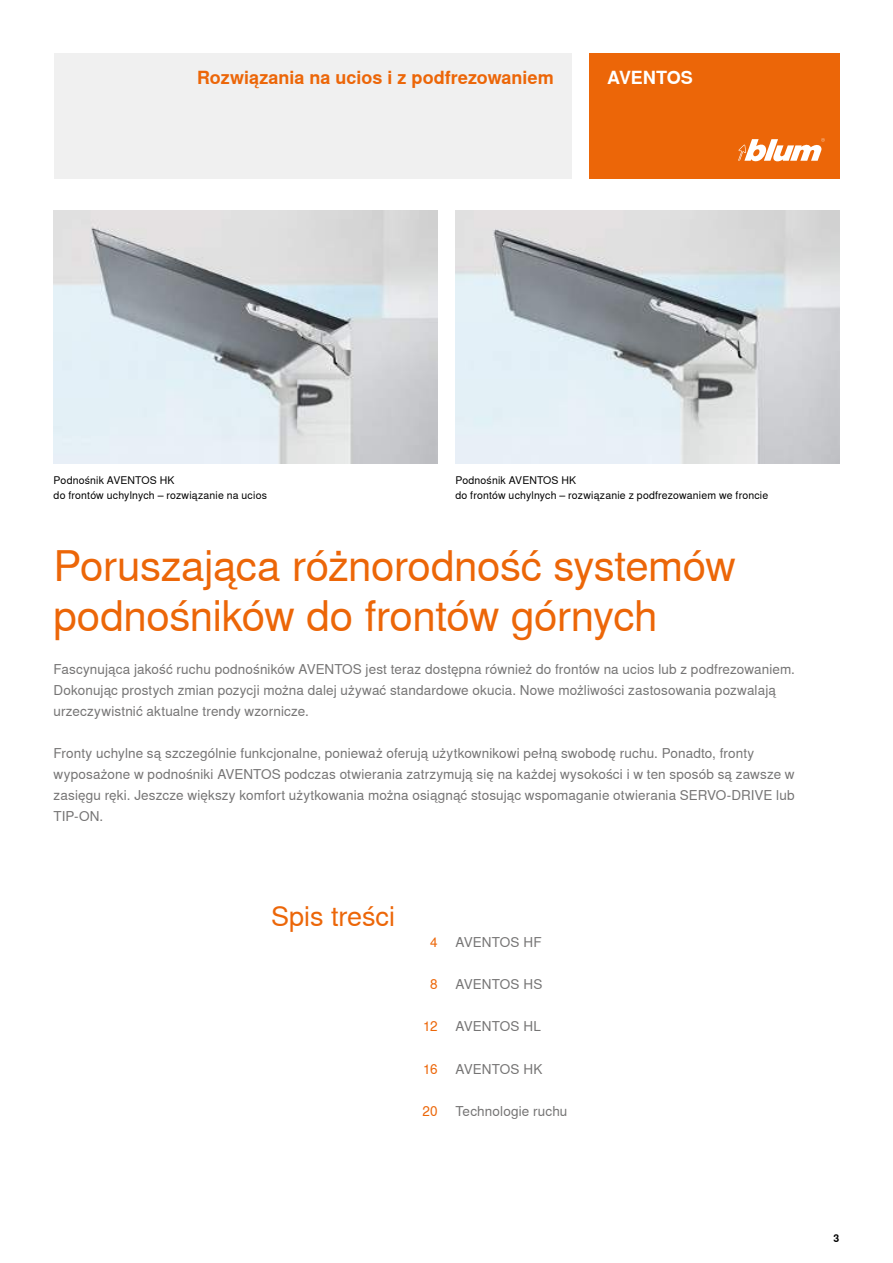
<style>
.page{position:relative;width:893px;height:1263px;background:#fff}
.page>*{position:absolute;margin:0;border:0;box-sizing:border-box;transform-origin:0 0}
.t1{font:42px/49.5px "Nimbus Sans Global";letter-spacing:-.01em;color:#ec6608}
.t2{font:27px "Nimbus Sans Global";letter-spacing:-.005em;color:#ec6608}
.t3{font:700 18px "Nimbus Sans Global";color:#ec6608}
.t4{font:700 18px "Nimbus Sans Global";letter-spacing:-.005em;color:#fff}
.t5{font:13.5px/21px "Nimbus Sans Global";letter-spacing:.01em;color:#757474}
.t6{font:13.5px "Nimbus Sans Global";color:#ec6608}
.t7{font:10.5px/15px "Nimbus Sans Global";letter-spacing:.02em;color:#000}
.t8{font:700 10.5px "Nimbus Sans Global";color:#000}
</style>
<div class="page">
<div style="left:589px;top:54px;width:250px;height:125px;background:#ec6608"></div>
<div style="left:54px;top:54px;width:517px;height:125px;background:#f0f0f0"></div>
<svg style="left:738px;top:138px;width:87px;height:23px"></svg>
<img style="left:455px;top:210px;width:384px;height:253px">
<img style="left:54px;top:210px;width:384px;height:253px">
<h3 class="t3" style="left:197px;top:67px;width:358px">Rozwiązania na ucios i z podfrezowaniem</h3>
<h3 class="t4" style="left:607px;top:67px;width:87px">AVENTOS</h3>
<p class="t7" style="left:54px;top:473px;width:215px">Podnośnik AVENTOS HK<br>do frontów uchylnych – rozwiązanie na ucios</p>
<p class="t7" style="left:455px;top:473px;width:314px">Podnośnik AVENTOS HK<br>do frontów uchylnych – rozwiązanie z podfrezowaniem we froncie</p>
<h1 class="t1" style="left:54px;top:542px;width:684px">Poruszająca różnorodność systemów podnośników do frontów górnych</h1>
<p class="t5" style="left:54px;top:658px;width:743px">Fascynująca jakość ruchu podnośników AVENTOS jest teraz dostępna również do frontów na ucios lub z podfrezowaniem.<br>Dokonując prostych zmian pozycji można dalej używać standardowe okucia. Nowe możliwości zastosowania pozwalają urzeczywistnić aktualne trendy wzornicze.</p>
<p class="t5" style="left:54px;top:743px;width:743px">Fronty uchylne są szczególnie funkcjonalne, ponieważ oferują użytkownikowi pełną swobodę ruchu. Ponadto, fronty wyposażone w podnośniki AVENTOS podczas otwierania zatrzymują się na każdej wysokości i w ten sposób są zawsze w zasięgu ręki. Jeszcze większy komfort użytkowania można osiągnąć stosując wspomaganie otwierania SERVO-DRIVE lub TIP-ON.</p>
<h2 class="t2" style="left:271px;top:901px;width:125px">Spis treści</h2>
<p class="t6" style="left:430px;top:935px;width:9px">4</p>
<p class="t6" style="left:430px;top:977px;width:9px">8</p>
<p class="t6" style="left:423px;top:1019px;width:16px">12</p>
<p class="t6" style="left:423px;top:1061px;width:16px">16</p>
<p class="t6" style="left:422px;top:1103px;width:17px">20</p>
<p class="t5" style="left:455px;top:932px;width:88px">AVENTOS HF</p>
<p class="t5" style="left:455px;top:974px;width:89px">AVENTOS HS</p>
<p class="t5" style="left:455px;top:1016px;width:87px">AVENTOS HL</p>
<p class="t5" style="left:455px;top:1058px;width:89px">AVENTOS HK</p>
<p class="t5" style="left:455px;top:1100px;width:114px">Technologie ruchu</p>
<p class="t8" style="left:833px;top:1232px;width:7px">3</p>
</div>
